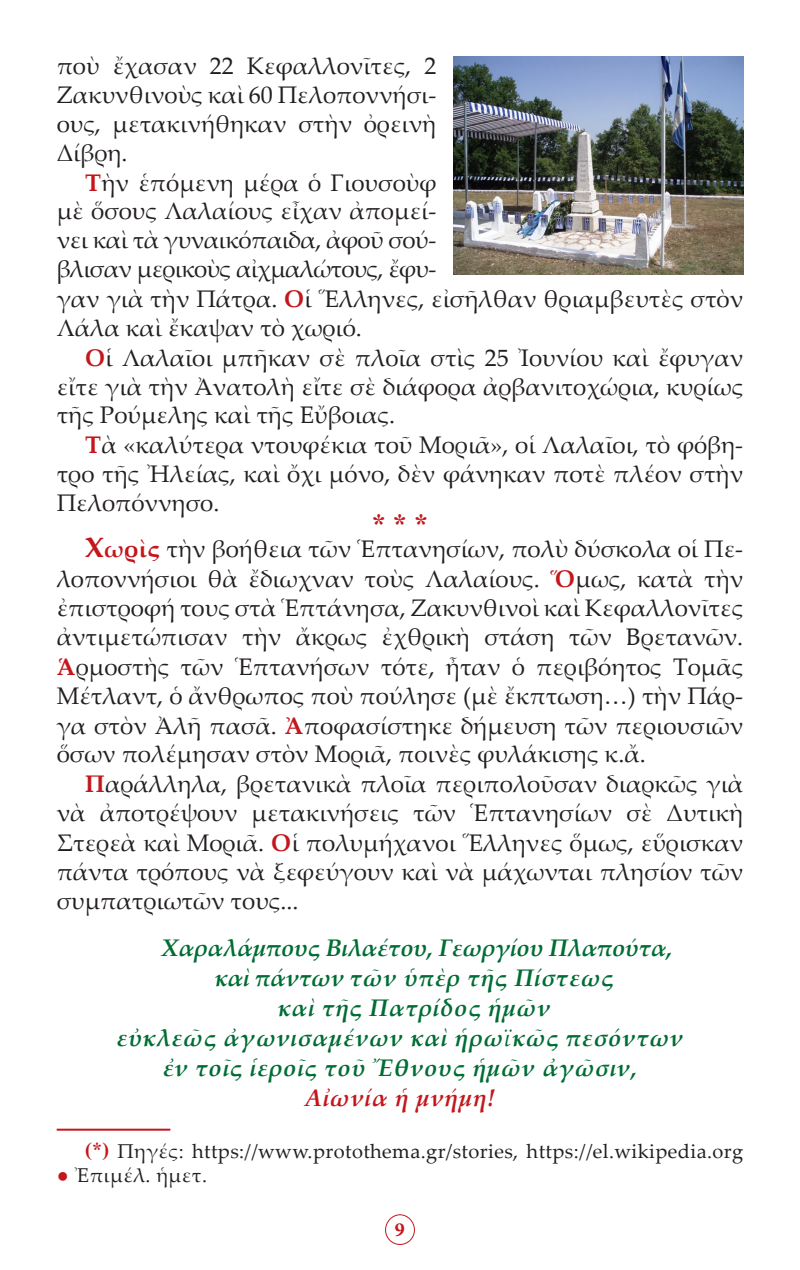
<style>
.page{position:relative;width:800px;height:1270px;background:#fff}
.page>*{position:absolute;margin:0;border:0;box-sizing:border-box;transform-origin:0 0}
.t1{font:28px "CTOS New Times Bold Test 1";color:#c4161c}
.t2{font:24px/29px "Palatino Linotype";color:#231f20;text-align:justify}
.t3{font:italic 700 24px "Palatino Linotype";letter-spacing:.03em;color:#006d35}
.t4{font:italic 700 24px "Palatino Linotype";letter-spacing:-.01em;color:#006d35}
.t5{font:italic 700 24px "Palatino Linotype";letter-spacing:.03em;color:#c4161c}
.t6{font:20px "Palatino Linotype";letter-spacing:.02em;color:#231f20}
.t7{font:700 20px "Minion Pro";color:#c4161c}
.s1{font-weight:700;color:#c4161c}
.s2{font-weight:700;font-size:28px;color:#c4161c}
.s3{font-weight:400}
.s4{font-family:"CTOS New Times Bold Test 1";color:#c4161c}
</style>
<div class="page">
<div style="left:385px;top:1214px;width:30px;height:31px;border:1px solid #c4161c;border-radius:50%"></div>
<img style="left:453px;top:57px;width:290px;height:217px">
<hr style="left:57px;top:1129px;width:113px;height:2px;background:#c4161c">
<p class="t2" style="left:57px;top:51px;width:381px">ποὺ ἔχασαν 22 Κεφαλλονῖτες, 2<br>Ζακυνθινοὺς καὶ 60 Πελοποννήσι&shy;ους, μετακινήθηκαν στὴν ὀρεινὴ Δίβρη.</p>
<p class="t2" style="left:57px;top:167px;width:688px;text-align:left;text-indent:28px"><span class="s1">Τ</span>ὴν ἑπόμενη μέρα ὁ Γιουσοὺφ<br>μὲ ὅσους Λαλαίους εἶχαν ἀπομεί-<br>νει καὶ τὰ γυναικόπαιδα, ἀφοῦ σού-<br>βλισαν μερικοὺς αἰχμαλώτους, ἔφυ-<br>γαν γιὰ τὴν Πάτρα. <span class="s1">Ο</span>ἱ Ἕλληνες, εἰσῆλθαν θριαμβευτὲς στὸν Λάλα καὶ ἔκαψαν τὸ χωριό.</p>
<p class="t2" style="left:57px;top:342px;width:688px;text-indent:28px"><span class="s1">Ο</span>ἱ Λαλαῖοι μπῆκαν σὲ πλοῖα στὶς 25 Ἰουνίου καὶ ἔφυγαν εἴτε γιὰ τὴν Ἀνατολὴ εἴτε σὲ διάφορα ἀρβανιτοχώρια, κυρίως τῆς Ρούμελης καὶ τῆς Εὔβοιας.</p>
<p class="t2" style="left:57px;top:430px;width:688px;text-indent:28px"><span class="s1">Τ</span>ὰ «καλύτερα ντουφέκια τοῦ Μοριᾶ», οἱ Λαλαῖοι, τὸ φόβη&shy;τρο τῆς Ἠλείας, καὶ ὄχι μόνο, δὲν φάνηκαν ποτὲ πλέον στὴν Πελοπόννησο.</p>
<p class="t1" style="left:372px;top:508px;width:57px">* * *</p>
<p class="t2" style="left:57px;top:533px;width:688px;text-indent:28px"><span class="s2">Χ</span><span class="s1">ωρὶς</span> τὴν βοήθεια τῶν Ἑπτανησίων, πολὺ δύσκολα οἱ Πε&shy;λοποννήσιοι θὰ ἔδιωχναν τοὺς Λαλαίους. <span class="s1">Ὅ</span>μως, κατὰ τὴν ἐπιστροφή τους στὰ Ἑπτάνησα, Ζακυνθινοὶ καὶ Κεφαλλονῖτες ἀντιμετώπισαν τὴν ἄκρως ἐχθρικὴ στάση τῶν Βρετανῶν.<br><span class="s1">Ἁ</span>ρμοστὴς τῶν Ἑπτανήσων τότε, ἦταν ὁ περιβόητος Τομᾶς Μέτλαντ, ὁ ἄνθρωπος ποὺ πούλησε (μὲ ἔκπτωση…) τὴν Πάρ&shy;γα στὸν Ἀλῆ πασᾶ. <span class="s1">Ἀ</span>ποφασίστηκε δήμευση τῶν περιουσιῶν ὅσων πολέμησαν στὸν Μοριᾶ, ποινὲς φυλάκισης κ.ἄ.</p>
<p class="t2" style="left:57px;top:769px;width:688px;text-indent:28px"><span class="s1">Π</span>αράλληλα, βρετανικὰ πλοῖα περιπολοῦσαν διαρκῶς γιὰ νὰ ἀποτρέψουν μετακινήσεις τῶν Ἑπτανησίων σὲ Δυτικὴ Στερεὰ καὶ Μοριᾶ. <span class="s1">Ο</span>ἱ πολυμήχανοι Ἕλληνες ὅμως, εὕρισκαν πάντα τρόπους νὰ ξεφεύγουν καὶ νὰ μάχωνται πλησίον τῶν συμπατριωτῶν τους...</p>
<p class="t4" style="left:161px;top:930px;width:513px">Χαραλάμπους Βιλαέτου, Γεωργίου Πλαπούτα,</p>
<p class="t3" style="left:215px;top:960px;width:400px">καὶ πάντων τῶν ὑπὲρ τῆς Πίστεως</p>
<p class="t3" style="left:278px;top:990px;width:274px">καὶ τῆς Πατρίδος ἡμῶν</p>
<p class="t3" style="left:117px;top:1020px;width:568px">εὐκλεῶς ἀγωνισαμένων καὶ ἡρω<span class="s3">ϊ</span>κῶς πεσόντων</p>
<p class="t3" style="left:163px;top:1050px;width:476px">ἐν τοῖς ἱεροῖς τοῦ Ἔθνους ἡμῶν ἀγῶσιν,</p>
<p class="t5" style="left:305px;top:1080px;width:192px">Αἰωνία ἡ μνήμη!</p>
<p class="t6" style="left:85px;top:1137px;width:660px"><span class="s4">(*)</span> Πηγές: https://www.protothema.gr/stories, https://el.wikipedia.org</p>
<p class="t6" style="left:57px;top:1161px;width:152px"><span class="s1">●</span> Ἐπιμέλ. ἡμετ.</p>
<p class="t7" style="left:395px;top:1216px;width:11px">9</p>
</div>
